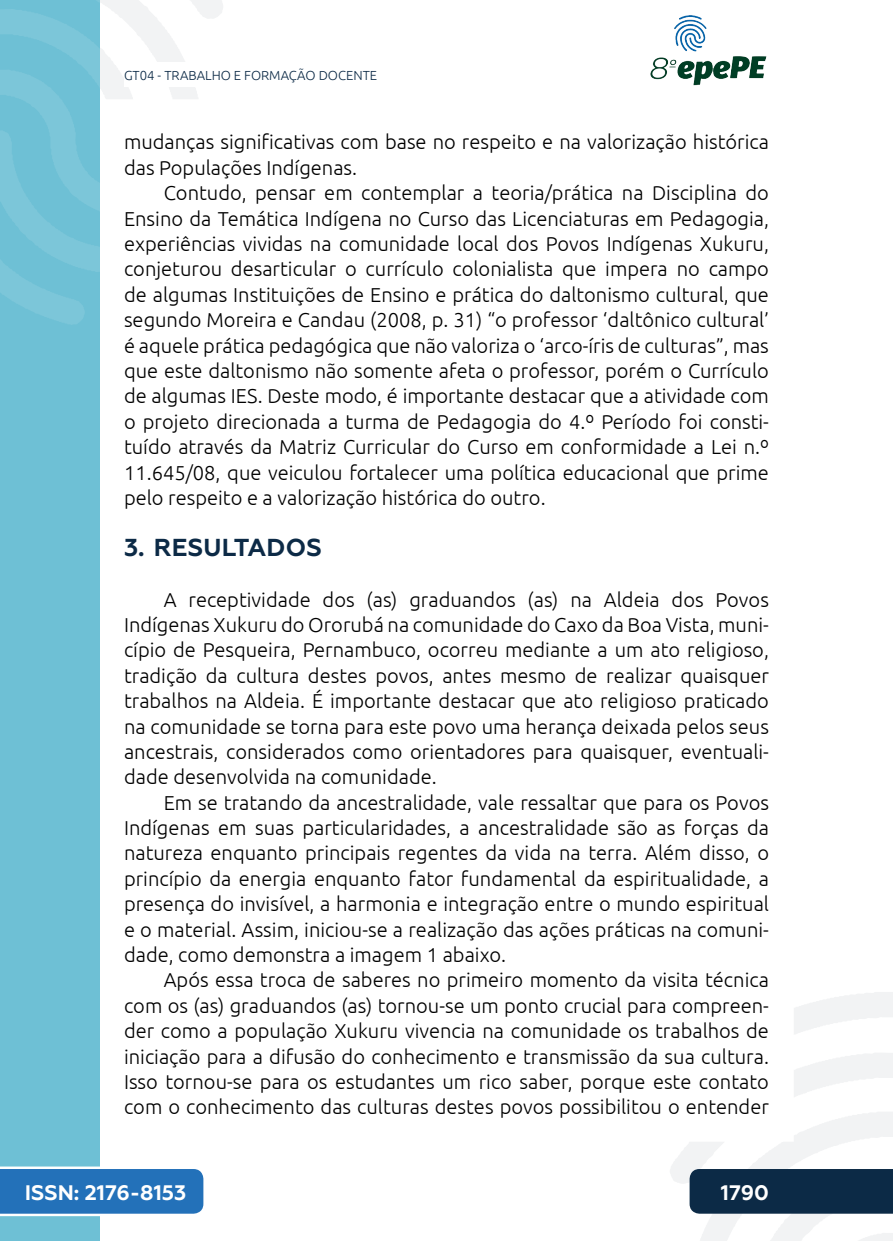
<style>
.page{position:relative;width:893px;height:1241px;background:#fff}
.page>*{position:absolute;margin:0;border:0;box-sizing:border-box;transform-origin:0 0}
._3_SUBTÍTULO{font:700 24.5px "Geometria";letter-spacing:.01em;color:#0c2a46}
.t1{font:700 21px "Geometria";color:#fff}
._5_CORPO{font:300 20.12px/25.4px "Ubuntu";color:#000;text-align:justify}
.t2{font:300 13.12px "Ubuntu";color:#0c2a46}
</style>
<div class="page">
<svg style="left:670px;top:992px;width:223px;height:248px"></svg>
<svg style="left:99px;top:0;width:124px;height:324px"></svg>
<img style="left:650px;top:15px;width:117px;height:71px">
<div style="left:0;top:0;width:99px;height:1240px;background:#6ec0d5"></div>
<svg style="left:0;top:0;width:99px;height:325px"></svg>
<svg style="left:0;top:1166px;width:203px;height:49px;background:#367dbf"></svg>
<div style="left:690px;top:1168px;width:203px;height:45px;background:#0c2a46"></div>
<div style="left:124px;top:62px;width:516px;height:25px;background:#fff"></div>
<p class="t2" style="left:124px;top:67px;width:255px">GT04 - TRABALHO E FORMAÇÃO DOCENTE</p>
<p class="_5_CORPO" style="left:124px;top:129px;width:646px">mudanças significativas com base no respeito e na valorização histórica das Populações Indígenas.</p>
<p class="_5_CORPO" style="left:124px;top:180px;width:646px;text-indent:40px">Contudo, pensar em contemplar a teoria/prática na Disciplina do Ensino da Temática Indígena no Curso das Licenciaturas em Pedagogia, experiências vividas na comunidade local dos Povos Indígenas Xukuru, conjeturou desarticular o currículo colonialista que impera no campo de algumas Instituições de Ensino e prática do daltonismo cultural, que segundo Moreira e Candau (2008, p. 31) “o professor ‘daltônico cultural’ é aquele prática pedagógica que não valoriza o ‘arco-íris de culturas”, mas que este daltonismo não somente afeta o professor, porém o Currículo de algumas IES. Deste modo, é importante destacar que a atividade com o projeto direcionada a turma de Pedagogia do 4.º Período foi consti&shy;tuído através da Matriz Curricular do Curso em conformidade a Lei n.º 11.645/08, que veiculou fortalecer uma política educacional que prime pelo respeito e a valorização histórica do outro.</p>
<p class="_3_SUBTÍTULO" style="left:124px;top:532px;width:199px">3. RESULTADOS</p>
<p class="_5_CORPO" style="left:124px;top:586px;width:646px;text-indent:40px">A receptividade dos (as) graduandos (as) na Aldeia dos Povos Indígenas Xukuru do Ororubá na comunidade do Caxo da Boa Vista, muni&shy;cípio de Pesqueira, Pernambuco, ocorreu mediante a um ato religioso, tradição da cultura destes povos, antes mesmo de realizar quaisquer trabalhos na Aldeia. É importante destacar que ato religioso praticado na comunidade se torna para este povo uma herança deixada pelos seus ancestrais, considerados como orientadores para quaisquer, eventuali&shy;dade desenvolvida na comunidade.</p>
<p class="_5_CORPO" style="left:124px;top:789px;width:646px;text-indent:40px">Em se tratando da ancestralidade, vale ressaltar que para os Povos Indígenas em suas particularidades, a ancestralidade são as forças da natureza enquanto principais regentes da vida na terra. Além disso, o princípio da energia enquanto fator fundamental da espiritualidade, a presença do invisível, a harmonia e integração entre o mundo espiritual e o material. Assim, iniciou-se a realização das ações práticas na comuni&shy;dade, como demonstra a imagem 1 abaixo.</p>
<p class="_5_CORPO" style="left:124px;top:966px;width:646px;text-indent:40px">Após essa troca de saberes no primeiro momento da visita técnica com os (as) graduandos (as) tornou-se um ponto crucial para compreen&shy;der como a população Xukuru vivencia na comunidade os trabalhos de iniciação para a difusão do conhecimento e transmissão da sua cultura.<br>Isso tornou-se para os estudantes um rico saber, porque este contato com o conhecimento das culturas destes povos possibilitou o entender</p>
<p class="t1" style="left:25px;top:1179px;width:163px">ISSN: 2176-8153</p>
<p class="t1" style="left:721px;top:1179px;width:50px">1790</p>
</div>
